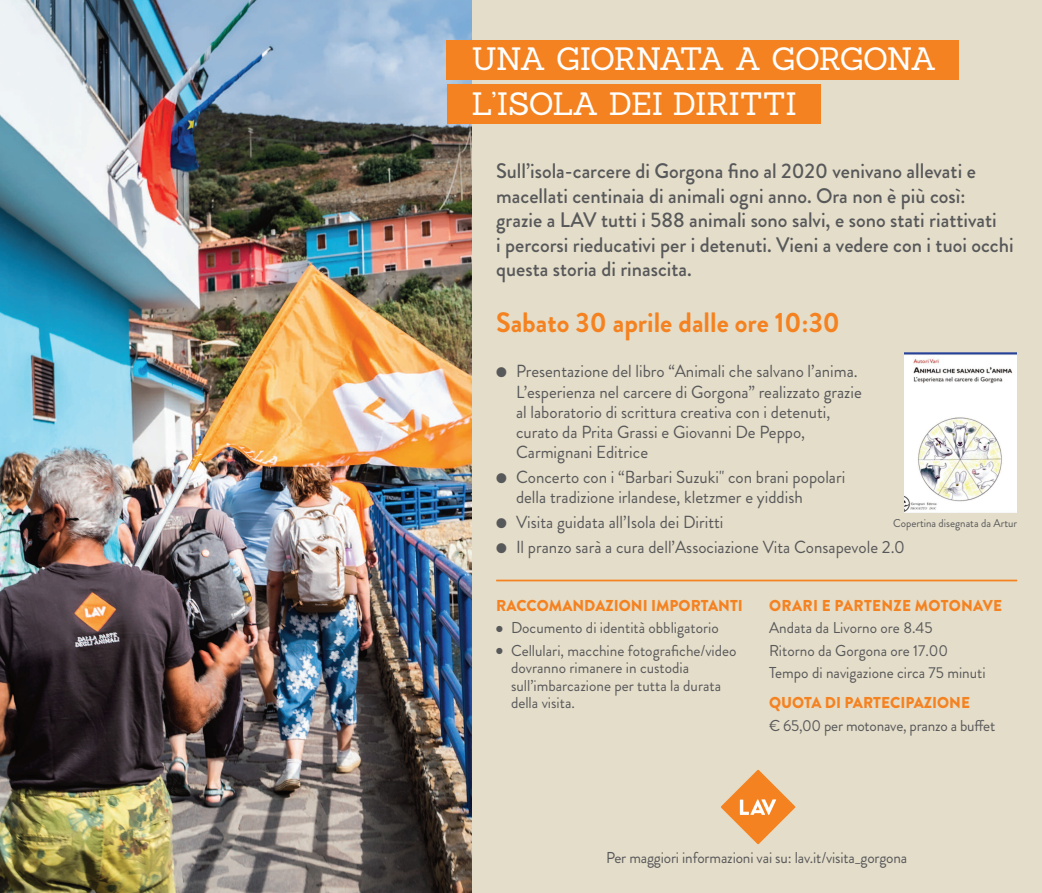
<style>
.page{position:relative;width:1042px;height:893px;background:#e4ddc9}
.page>*{position:absolute;margin:0;border:0;box-sizing:border-box;transform-origin:0 0}
.t1{font:31.5px/44.6px "Sanchez";letter-spacing:-.03em;color:#fff}
.t2{font:700 28px "Brandon Grotesque";color:#f58220}
.t3{font:500 21px/24.5px "Brandon Grotesque";color:#57585a}
.t4{font:17.5px/20.1px "Brandon Grotesque";color:#57585a}
.t5{font:15.75px/17.5px "Brandon Grotesque";color:#57585a}
.t6{font:900 15.75px "Brandon Grotesque";color:#f58220}
.t7{font:900 15.75px "Brandon Grotesque";letter-spacing:.02em;color:#f58220}
.t8{font:11.38px "Brandon Grotesque";color:#57585a}
</style>
<div class="page">
<img style="left:0;top:0;width:471px;height:893px">
<div style="left:446px;top:40px;width:513px;height:39px;background:#f58220"></div>
<div style="left:446px;top:84px;width:374px;height:40px;background:#f58220"></div>
<img style="left:905px;top:352px;width:112px;height:161px">
<hr style="left:496px;top:580px;width:521px;height:1px;background:#f58220">
<svg style="left:721px;top:770px;width:74px;height:74px;fill:#f58220"></svg>
<svg style="left:740px;top:799px;width:36px;height:16px"></svg>
<h1 class="t1" style="left:471px;top:40px;width:467px">UNA GIORNATA A GORGONA<br>L’ISOLA DEI DIRITTI</h1>
<p class="t3" style="left:496px;top:162px;width:519px">Sull’isola-carcere di Gorgona fino al 2020 venivano allevati e macellati centinaia di animali ogni anno. Ora non è più così: grazie a LAV tutti i 588 animali sono salvi, e sono stati riattivati<br>i percorsi rieducativi per i detenuti. Vieni a vedere con i tuoi occhi questa storia di rinascita.</p>
<h2 class="t2" style="left:496px;top:313px;width:345px">Sabato 30 aprile dalle ore 10:30</h2>
<p class="t4" style="left:516px;top:364px;width:347px;text-indent:-20px">● Presentazione del libro “Animali che salvano l’anima.<br>L’esperienza nel carcere di Gorgona” realizzato grazie al laboratorio di scrittura creativa con i detenuti, curato da Prita Grassi e Giovanni De Peppo, Carmignani Editrice</p>
<p class="t4" style="left:516px;top:469px;width:331px;text-indent:-20px">● Concerto con i “Barbari Suzuki" con brani popolari della tradizione irlandese, kletzmer e yiddish</p>
<p class="t4" style="left:496px;top:515px;width:229px">● Visita guidata all’Isola dei Diritti</p>
<p class="t4" style="left:496px;top:540px;width:410px">● Il pranzo sarà a cura dell’Associazione Vita Consapevole 2.0</p>
<p class="t8" style="left:893px;top:519px;width:126px">Copertina disegnata da Artur</p>
<p class="t6" style="left:496px;top:600px;width:248px">RACCOMANDAZIONI IMPORTANTI</p>
<p class="t5" style="left:496px;top:621px;width:224px">● Documento di identità obbligatorio</p>
<p class="t5" style="left:511px;top:644px;width:227px;text-indent:-15px">● Cellulari, macchine fotografiche/video dovranno rimanere in custodia sull’imbarcazione per tutta la durata della visita.</p>
<p class="t7" style="left:769px;top:600px;width:235px">ORARI E PARTENZE MOTONAVE</p>
<p class="t5" style="left:769px;top:619px;width:218px;line-height:22.4px">Andata da Livorno ore 8.45<br>Ritorno da Gorgona ore 17.00<br>Tempo di navigazione circa 75 minuti</p>
<p class="t6" style="left:769px;top:697px;width:202px">QUOTA DI PARTECIPAZIONE</p>
<p class="t5" style="left:769px;top:719px;width:228px">€ 65,00 per motonave, pranzo a buffet</p>
<p class="t5" style="left:606px;top:851px;width:303px">Per maggiori informazioni vai su: lav.it/visita_gorgona</p>
</div>
